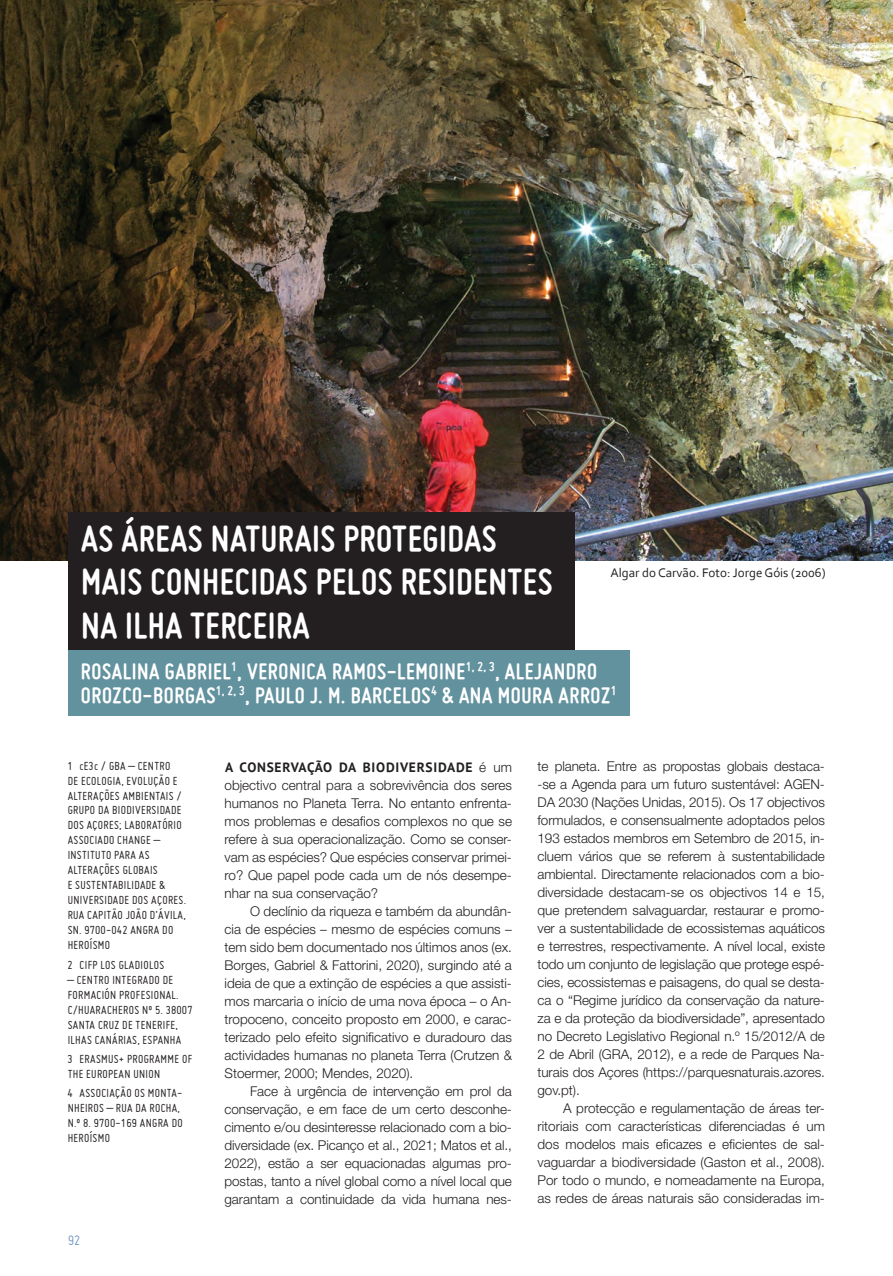
<style>
.page{position:relative;width:893px;height:1276px;background:#fff}
.page>*{position:absolute;margin:0;border:0;box-sizing:border-box;transform-origin:0 0}
.titulo-artigo{font:700 39px/43.5px "Miso";letter-spacing:.015em;color:#fff}
.autor{font:700 24px/24px "Miso";letter-spacing:.025em;color:#fff}
.t1{font:15px "Miso";color:#7b9dc7}
.txt-pr{font:300 13.5px/18px "Helvetica Neue LT Std";letter-spacing:-.005em;color:#231f20;text-align:justify}
.txt{font:300 13.5px/18px "Helvetica Neue LT Std";color:#231f20;text-align:justify}
.legenda-neto{font:13.05px "Corbel";color:#231f20}
.miso8{font:12.75px/15px "Miso";letter-spacing:.025em;color:#231f20}
.s1{font-family:"PT Sans";font-weight:700}
</style>
<div class="page">
<img style="left:0;top:0;width:893px;height:560px">
<div style="left:68px;top:512px;width:506px;height:138px;background:#231f20"></div>
<div style="left:68px;top:650px;width:561px;height:66px;background:#63929f"></div>
<p class="titulo-artigo" style="left:81px;top:516px;width:473px">AS ÁREAS NATURAIS PROTEGIDAS<br>MAIS CONHECIDAS PELOS RESIDENTES<br>NA ILHA TERCEIRA</p>
<p class="autor" style="left:81px;top:659px;width:537px">ROSALINA GABRIEL<sup>1</sup>, VERONICA RAMOS-LEMOINE<sup>1,</sup> <sup>2,</sup> <sup>3</sup>, ALEJANDRO<br>OROZCO-BORGAS<sup>1,</sup> <sup>2,</sup> <sup>3</sup>, PAULO J. M. BARCELOS<sup>4</sup> &amp; ANA MOURA ARROZ<sup>1</sup></p>
<p class="legenda-neto" style="left:610px;top:564px;width:217px">Algar do Carvão. Foto: Jorge Góis (2006)</p>
<p class="miso8" style="left:68px;top:757px;width:120px">1 cE3c / GBA – CENTRO<br>DE ECOLOGIA, EVOLUÇÃO E<br>ALTERAÇÕES AMBIENTAIS /<br>GRUPO DA BIODIVERSIDADE<br>DOS AÇORES; LABORATÓRIO<br>ASSOCIADO CHANGE –<br>INSTITUTO PARA AS<br>ALTERAÇÕES GLOBAIS<br>E SUSTENTABILIDADE &amp;<br>UNIVERSIDADE DOS AÇORES.<br>RUA CAPITÃO JOÃO D’ÁVILA,<br>SN. 9700-042 ANGRA DO<br>HEROÍSMO</p>
<p class="miso8" style="left:68px;top:957px;width:98px">2 CIFP LOS GLADIOLOS</p>
<p class="miso8" style="left:68px;top:972px;width:127px">– CENTRO INTEGRADO DE<br>FORMACIÓN PROFESIONAL.<br>C/HUARACHEROS Nº 5. 38007<br>SANTA CRUZ DE TENERIFE,<br>ILHAS CANÁRIAS, ESPANHA</p>
<p class="miso8" style="left:68px;top:1051px;width:126px">3 ERASMUS+ PROGRAMME OF<br>THE EUROPEAN UNION</p>
<p class="miso8" style="left:68px;top:1085px;width:117px">4 ASSOCIAÇÃO OS MONTA-<br>NHEIROS – RUA DA ROCHA,<br>N.º 8. 9700-169 ANGRA DO<br>HEROÍSMO</p>
<p class="t1" style="left:68px;top:1231px;width:14px">92</p>
<p class="txt" style="left:225px;top:757px;width:289px"><span class="s1">A CONSERVAÇÃO DA BIODIVERSIDADE</span> é um objectivo central para a sobrevivência dos seres humanos no Planeta Terra. No entanto enfrenta&shy;mos problemas e desafios complexos no que se refere à sua operacionalização. Como se conser&shy;vam as espécies? Que espécies conservar primei&shy;ro? Que papel pode cada um de nós desempe&shy;nhar na sua conservação?</p>
<p class="txt-pr" style="left:225px;top:901px;width:289px;text-indent:26px">O declínio da riqueza e também da abundân&shy;cia de espécies – mesmo de espécies comuns – tem sido bem documentado nos últimos anos (ex.<br>Borges, Gabriel &amp; Fattorini, 2020), surgindo até a ideia de que a extinção de espécies a que assisti&shy;mos marcaria o início de uma nova época – o An&shy;tropoceno, conceito proposto em 2000, e carac&shy;terizado pelo efeito significativo e duradouro das actividades humanas no planeta Terra (Crutzen &amp; Stoermer, 2000; Mendes, 2020).</p>
<p class="txt-pr" style="left:225px;top:1081px;width:289px;text-indent:26px">Face à urgência de intervenção em prol da conservação, e em face de um certo desconhe&shy;cimento e/ou desinteresse relacionado com a bio&shy;diversidade (ex. Picanço et al., 2021; Matos et al., 2022), estão a ser equacionadas algumas pro&shy;postas, tanto a nível global como a nível local que garantam a continuidade da vida humana nes-</p>
<p class="txt-pr" style="left:537px;top:756px;width:289px">te planeta. Entre as propostas globais destaca--se a Agenda para um futuro sustentável: AGEN-DA 2030 (Nações Unidas, 2015). Os 17 objectivos formulados, e consensualmente adoptados pelos 193 estados membros em Setembro de 2015, in&shy;cluem vários que se referem à sustentabilidade ambiental. Directamente relacionados com a bio&shy;diversidade destacam-se os objectivos 14 e 15, que pretendem salvaguardar, restaurar e promo&shy;ver a sustentabilidade de ecossistemas aquáticos e terrestres, respectivamente. A nível local, existe todo um conjunto de legislação que protege espé&shy;cies, ecossistemas e paisagens, do qual se desta&shy;ca o “Regime jurídico da conservação da nature&shy;za e da proteção da biodiversidade”, apresentado no Decreto Legislativo Regional n.º 15/2012/A de 2 de Abril (GRA, 2012), e a rede de Parques Na&shy;turais dos Açores (https://parquesnaturais.azores. gov.pt).</p>
<p class="txt-pr" style="left:537px;top:1098px;width:289px;text-indent:26px">A protecção e regulamentação de áreas ter&shy;ritoriais com características diferenciadas é um dos modelos mais eficazes e eficientes de sal&shy;vaguardar a biodiversidade (Gaston et al., 2008).<br>Por todo o mundo, e nomeadamente na Europa, as redes de áreas naturais são consideradas im-</p>
</div>
